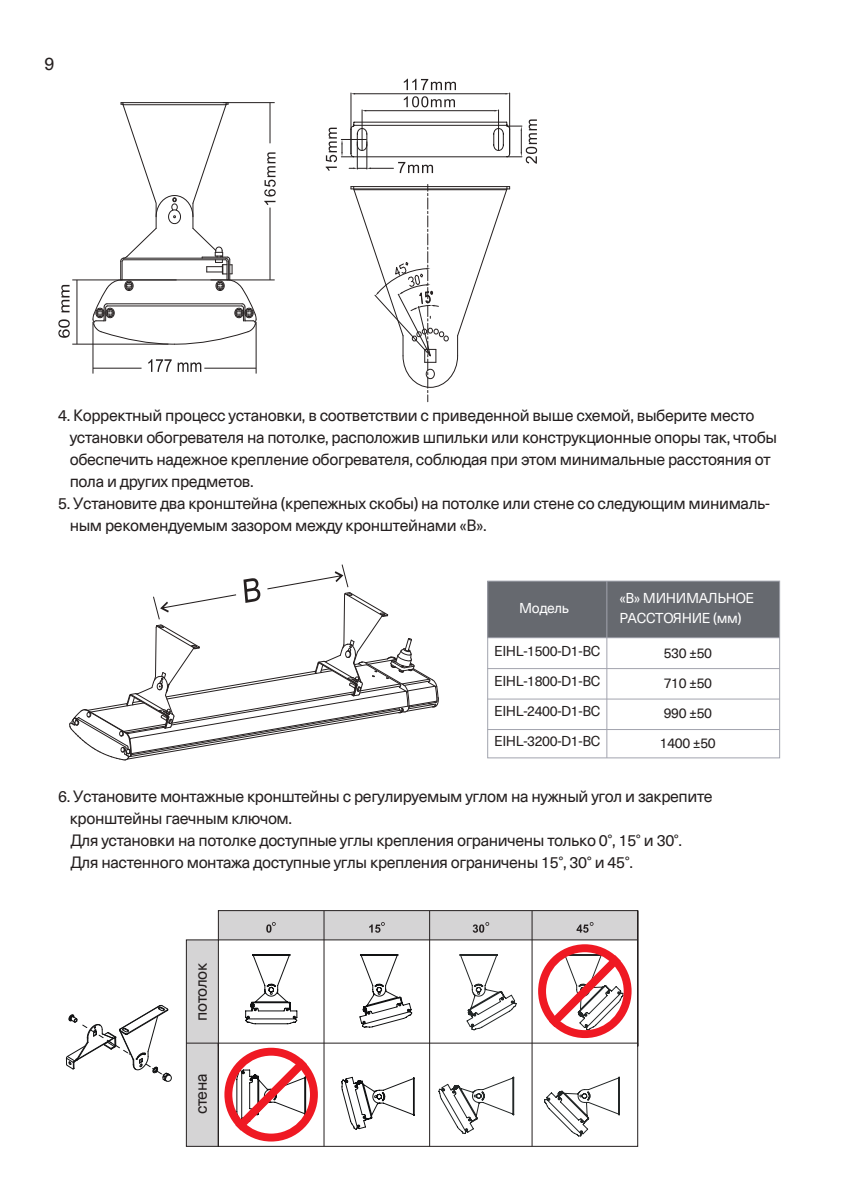
<style>
.page{position:relative;width:842px;height:1191px;background:#fff}
.page>*{position:absolute;margin:0;border:0;box-sizing:border-box;transform-origin:0 0}
.t1{font:18px "Neue Haas Unica Pan Euro";color:#241f1f}
.t2{font:16px/22px "Neue Haas Unica Pan Euro";letter-spacing:-.025em;color:#241f1f}
.t3{font:14px/30px "Neue Haas Unica Pan Euro";letter-spacing:-.025em;color:#241f1f;text-align:justify}
.t4{font:14px/20.4px "Neue Haas Unica Pan Euro";letter-spacing:-.025em;color:#fff}
</style>
<div class="page">
<div style="left:487px;top:581px;width:293px;height:57px;background:#66696f"></div>
<div style="left:487px;top:580px;width:293px;height:178px;border:1px solid #a2a4ae"></div>
<hr style="left:606px;top:581px;width:1px;height:177px;background:#a2a4ae">
<hr style="left:487px;top:637px;width:293px;height:1px;background:#a2a4ae">
<hr style="left:487px;top:668px;width:293px;height:1px;background:#a2a4ae">
<hr style="left:487px;top:698px;width:293px;height:1px;background:#a2a4ae">
<hr style="left:487px;top:729px;width:293px;height:1px;background:#a2a4ae">
<svg style="left:65px;top:1005px;width:107px;height:77px"></svg>
<svg style="left:185px;top:910px;width:454px;height:237px"></svg>
<svg style="left:92px;top:102px;width:165px;height:243px"></svg>
<hr style="left:269px;top:207px;width:1px;height:73px;background:#241f1f">
<hr style="left:269px;top:103px;width:1px;height:40px;background:#241f1f">
<hr style="left:210px;top:279px;width:65px;height:1px;background:#241f1f">
<hr style="left:223px;top:102px;width:52px;height:1px;background:#241f1f">
<hr style="left:204px;top:368px;width:52px;height:1px;background:#241f1f">
<hr style="left:93px;top:368px;width:49px;height:1px;background:#241f1f">
<hr style="left:256px;top:322px;width:1px;height:51px;background:#241f1f">
<hr style="left:92px;top:322px;width:1px;height:51px;background:#241f1f">
<svg style="left:148px;top:359px;width:53px;height:13px"></svg>
<hr style="left:76px;top:280px;width:1px;height:64px;background:#241f1f">
<hr style="left:72px;top:279px;width:105px;height:1px;background:#241f1f">
<hr style="left:72px;top:344px;width:96px;height:1px;background:#241f1f">
<svg style="left:58px;top:285px;width:12px;height:53px"></svg>
<svg style="left:264px;top:152px;width:12px;height:53px"></svg>
<hr style="left:362px;top:110px;width:1px;height:40px;background:#241f1f">
<hr style="left:498px;top:110px;width:1px;height:40px;background:#241f1f">
<hr style="left:366px;top:110px;width:128px;height:1px;background:#241f1f">
<hr style="left:355px;top:93px;width:151px;height:1px;background:#241f1f">
<hr style="left:350px;top:93px;width:1px;height:60px;background:#241f1f">
<hr style="left:509px;top:93px;width:1px;height:60px;background:#241f1f">
<svg style="left:350px;top:184px;width:160px;height:218px"></svg>
<svg style="left:404px;top:79px;width:52px;height:11px"></svg>
<svg style="left:404px;top:96px;width:51px;height:11px"></svg>
<svg style="left:326px;top:119px;width:211px;height:54px"></svg>
<svg style="left:69px;top:564px;width:370px;height:197px"></svg>
<p class="t1" style="left:44px;top:50px;width:12px">9</p>
<p class="t2" style="left:70px;top:403px;width:709px;text-indent:-12px">4. Корректный процесс установки, в соответствии с приведенной выше схемой, выберите место установки обогревателя на потолке, расположив шпильки или конструкционные опоры так, чтобы обеспечить надежное крепление обогревателя, соблюдая при этом минимальные расстояния от пола и других предметов.</p>
<p class="t2" style="left:70px;top:491px;width:702px;text-indent:-12px">5. Установите два кронштейна (крепежных скобы) на потолке или стене со следующим минималь&shy;ным рекомендуемым зазором между кронштейнами «B».</p>
<p class="t4" style="left:519px;top:597px;width:52px">Модель</p>
<p class="t4" style="left:619px;top:586px;width:136px">«B» МИНИМАЛЬНОЕ<br>РАССТОЯНИЕ (мм)</p>
<p class="t3" style="left:660px;top:637px;width:57px;text-align:left">530 ±50<br>710 ±50<br>990 ±50<br>1400 ±50</p>
<p class="t3" style="left:494px;top:635px;width:108px">EIHL-1500-D1-BC EIHL-1800-D1-BC EIHL-2400-D1-BC EIHL-3200-D1-BC</p>
<p class="t2" style="left:70px;top:784px;width:644px;text-indent:-12px">6. Установите монтажные кронштейны с регулируемым углом на нужный угол и закрепите кронштейны гаечным ключом.<br>Для установки на потолке доступные углы крепления ограничены только 0°, 15° и 30°.<br>Для настенного монтажа доступные углы крепления ограничены 15°, 30° и 45°.</p>
<p class="t2" style="left:189px;top:1021px;width:60px;rotate:-90deg">потолок</p>
<p class="t2" style="left:189px;top:1114px;width:42px;rotate:-90deg">стена</p>
</div>
